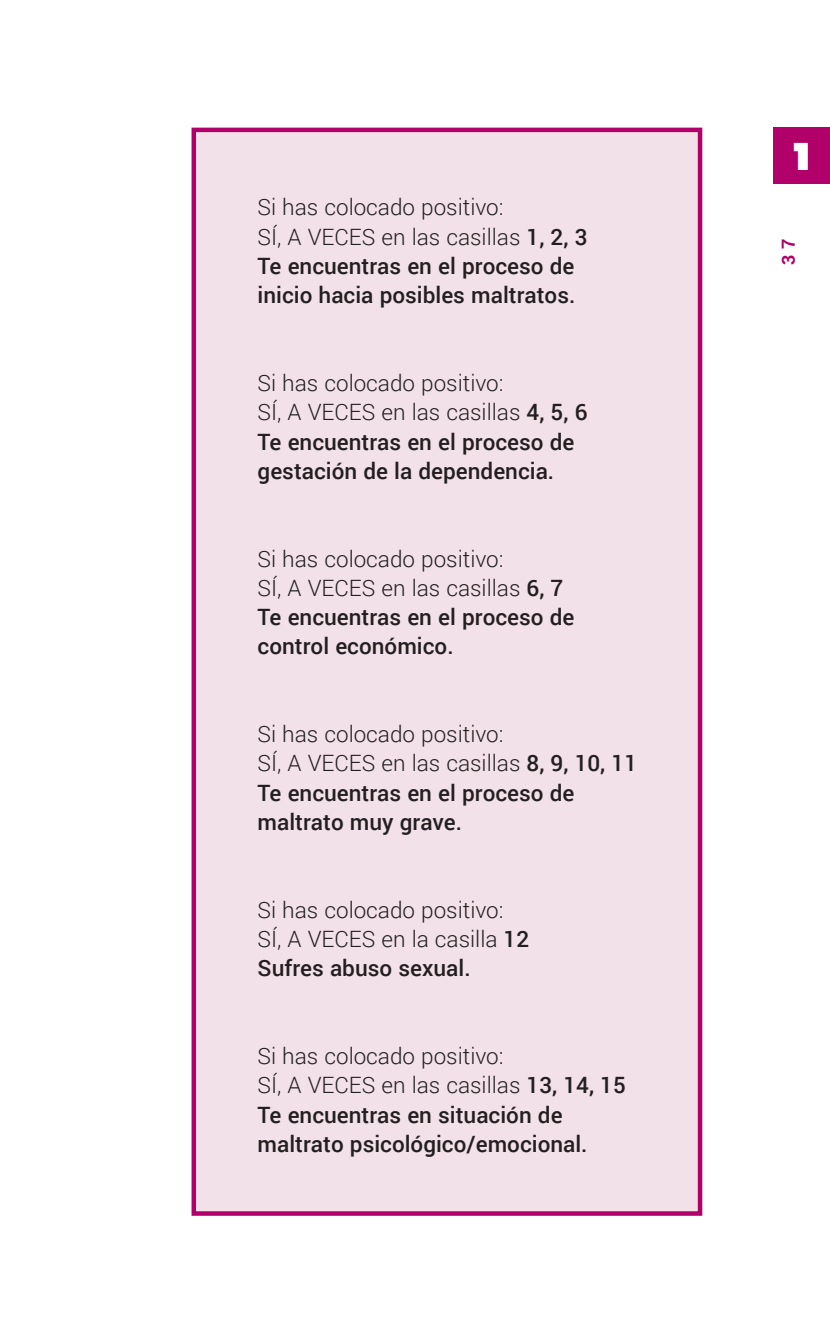
<style>
.page{position:relative;width:830px;height:1340px;background:#fff}
.page>*{position:absolute;margin:0;border:0;box-sizing:border-box;transform-origin:0 0}
.t1{font:900 38.25px "Futura BT";color:#fff}
.t2{font:500 22.5px/29.2px "Roboto";color:#231f20}
.t3{font:300 22.5px/29.2px "Roboto";color:#231f20}
.t4{font:700 18px "Roboto";color:#b10069}
.s1{font-weight:300}
.s2{font-weight:500}
</style>
<div class="page">
<div style="left:773px;top:128px;width:56px;height:56px;background:#b10069"></div>
<div style="left:191px;top:128px;width:511px;height:1087px;background:#f3e1e9;border:4px solid #b10069"></div>
<p class="t2" style="left:257px;top:192px;width:331px"><span class="s1">Si has colocado positivo:<br>SÍ, A VECES en las casillas</span> 1, 2, 3<br>Te encuentras en el proceso de inicio hacia posibles maltratos.</p>
<p class="t2" style="left:257px;top:367px;width:331px"><span class="s1">Si has colocado positivo:<br>SÍ, A VECES en las casillas</span> 4, 5, 6<br>Te encuentras en el proceso de gestación de la dependencia.</p>
<p class="t2" style="left:257px;top:543px;width:318px"><span class="s1">Si has colocado positivo:<br>SÍ, A VECES en las casillas</span> 6, 7<br>Te encuentras en el proceso de control económico.</p>
<p class="t2" style="left:257px;top:718px;width:381px"><span class="s1">Si has colocado positivo:<br>SÍ, A VECES en las casillas</span> 8, 9, 10, 11<br>Te encuentras en el proceso de maltrato muy grave.</p>
<p class="t3" style="left:257px;top:894px;width:273px">Si has colocado positivo:<br>SÍ, A VECES en la casilla <span class="s2">12<br>Sufres abuso sexual.</span></p>
<p class="t2" style="left:257px;top:1040px;width:369px"><span class="s1">Si has colocado positivo:<br>SÍ, A VECES en las casillas</span> 13, 14, 15<br>Te encuentras en situación de maltrato psicológico/emocional.</p>
<h1 class="t1" style="left:788px;top:133px;width:28px">1</h1>
<p class="t4" style="left:775px;top:265px;width:28px;rotate:-90deg">3 7</p>
</div>
